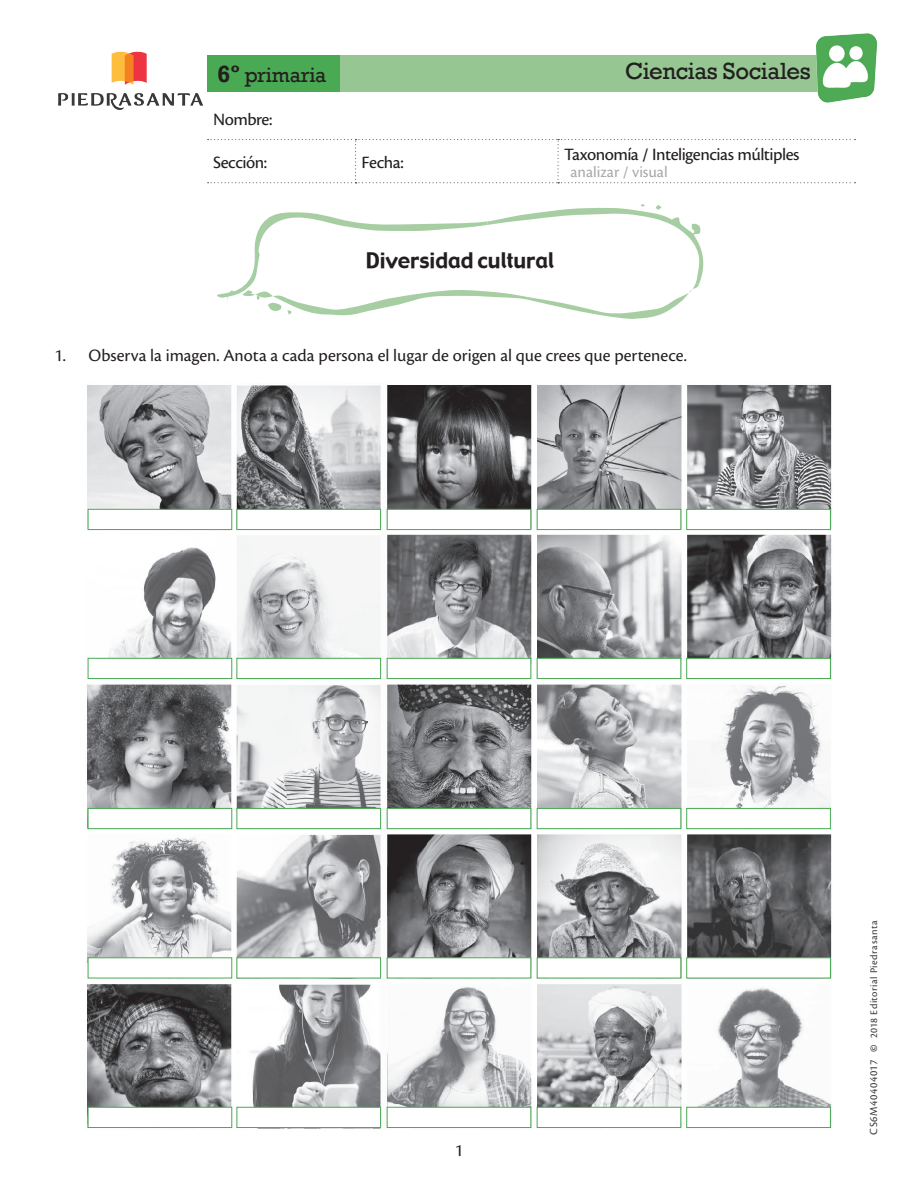
<style>
.page{position:relative;width:918px;height:1188px;background:#fff}
.page>*{position:absolute;margin:0;border:0;box-sizing:border-box;transform-origin:0 0}
.t1{font:24px "Rockwell";letter-spacing:-.02em;color:#231f20}
.Encabezados{font:21px "Gadget";color:#231f20}
.t2{font:21px "Rockwell";letter-spacing:-.005em;color:#231f20}
.t3{font:18px "Cronos Pro";color:#231f20}
.t4{font:18px "Cronos Pro Capt";letter-spacing:-.03em;color:#231f20}
.Taxonomias{font:16.5px "Cronos Pro";color:#a8a9ad}
._2014_Editorial_Pie{font:11.25px "Cronos Pro Capt";letter-spacing:.055em;color:#3e3e3f}
.t5{font:10.5px "Cronos Pro Capt";letter-spacing:.04em;color:#3e3e3f}
.s1{font-weight:700;font-size:24px}
.s2{font-family:"Cronos Pro";font-weight:700}
</style>
<div class="page">
<svg style="left:208px;top:139px;width:648px;height:44px"></svg>
<svg style="left:207px;top:55px;width:605px;height:37px;background:#85c084"></svg>
<img style="left:812px;top:33px;width:66px;height:70px">
<img style="left:58px;top:51px;width:145px;height:59px">
<svg style="left:217px;top:204px;width:487px;height:115px"></svg>
<img style="left:87px;top:385px;width:745px;height:744px">
<div style="left:88px;top:509px;width:144px;height:21px;background:#fff;border:1px solid #4aaa54"></div>
<div style="left:237px;top:509px;width:144px;height:21px;background:#fff;border:1px solid #4aaa54"></div>
<div style="left:387px;top:509px;width:144px;height:21px;background:#fff;border:1px solid #4aaa54"></div>
<div style="left:537px;top:509px;width:144px;height:21px;background:#fff;border:1px solid #4aaa54"></div>
<div style="left:686px;top:509px;width:145px;height:21px;background:#fff;border:1px solid #4aaa54"></div>
<div style="left:88px;top:658px;width:144px;height:21px;background:#fff;border:1px solid #4aaa54"></div>
<div style="left:237px;top:658px;width:144px;height:21px;background:#fff;border:1px solid #4aaa54"></div>
<div style="left:387px;top:658px;width:144px;height:21px;background:#fff;border:1px solid #4aaa54"></div>
<div style="left:537px;top:658px;width:144px;height:21px;background:#fff;border:1px solid #4aaa54"></div>
<div style="left:686px;top:658px;width:145px;height:21px;background:#fff;border:1px solid #4aaa54"></div>
<div style="left:88px;top:808px;width:144px;height:21px;background:#fff;border:1px solid #4aaa54"></div>
<div style="left:237px;top:808px;width:144px;height:21px;background:#fff;border:1px solid #4aaa54"></div>
<div style="left:387px;top:808px;width:144px;height:21px;background:#fff;border:1px solid #4aaa54"></div>
<div style="left:537px;top:808px;width:144px;height:21px;background:#fff;border:1px solid #4aaa54"></div>
<div style="left:686px;top:808px;width:145px;height:21px;background:#fff;border:1px solid #4aaa54"></div>
<div style="left:88px;top:957px;width:144px;height:21px;background:#fff;border:1px solid #4aaa54"></div>
<div style="left:237px;top:957px;width:144px;height:21px;background:#fff;border:1px solid #4aaa54"></div>
<div style="left:387px;top:957px;width:144px;height:21px;background:#fff;border:1px solid #4aaa54"></div>
<div style="left:537px;top:957px;width:144px;height:21px;background:#fff;border:1px solid #4aaa54"></div>
<div style="left:686px;top:957px;width:145px;height:21px;background:#fff;border:1px solid #4aaa54"></div>
<div style="left:88px;top:1107px;width:144px;height:21px;background:#fff;border:1px solid #4aaa54"></div>
<div style="left:237px;top:1107px;width:144px;height:21px;background:#fff;border:1px solid #4aaa54"></div>
<div style="left:387px;top:1107px;width:144px;height:21px;background:#fff;border:1px solid #4aaa54"></div>
<div style="left:537px;top:1107px;width:144px;height:21px;background:#fff;border:1px solid #4aaa54"></div>
<div style="left:686px;top:1107px;width:145px;height:21px;background:#fff;border:1px solid #4aaa54"></div>
<p class="t2" style="left:217px;top:63px;width:111px"><span class="s1">6º</span> primaria</p>
<h1 class="t1" style="left:625px;top:57px;width:187px">Ciencias Sociales</h1>
<p class="t4" style="left:213px;top:109px;width:61px">Nombre:</p>
<p class="t4" style="left:213px;top:152px;width:56px">Sección:</p>
<p class="t4" style="left:362px;top:152px;width:44px">Fecha:</p>
<p class="t4" style="left:564px;top:144px;width:237px">Taxonomía / Inteligencias múltiples</p>
<p class="Taxonomias" style="left:571px;top:162px;width:99px">analizar / visual</p>
<p class="Encabezados" style="left:366px;top:246px;width:190px">Diversidad cultural</p>
<p class="t3" style="left:55px;top:345px;width:634px">1. Observa la imagen. Anota a cada persona el lugar de origen al que crees que pertenece.</p>
<p class="t3" style="left:455px;top:1140px;width:10px">1</p>
<p class="t5" style="left:868px;top:1052px;width:132px;rotate:-90deg"><span class="s2">©</span> 2018 Editorial Piedrasanta</p>
<p class="_2014_Editorial_Pie" style="left:867px;top:1135px;width:76px;rotate:-90deg">CS6M40404017</p>
</div>
